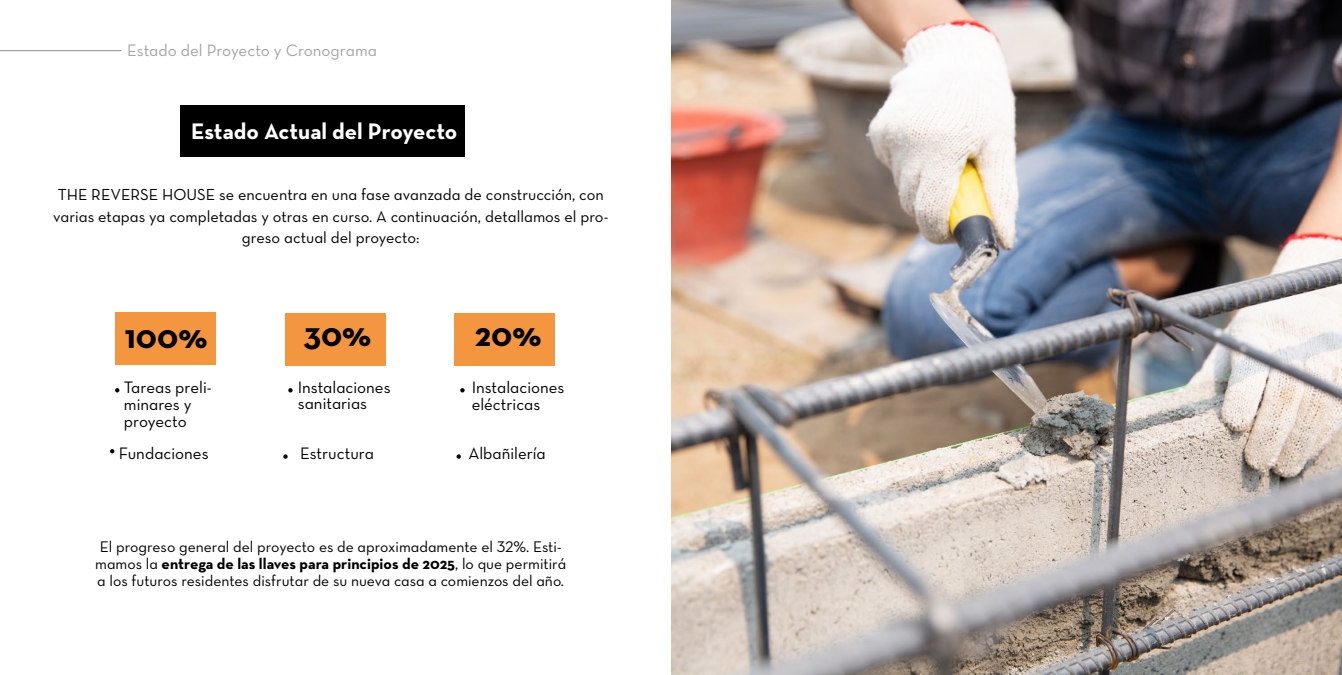
<style>
.page{position:relative;width:1342px;height:675px;background:#fff}
.page>*{position:absolute;margin:0;border:0;box-sizing:border-box;transform-origin:0 0}
.t1{font:700 34px "Neutra Text";color:#000}
.t2{font:700 22.94px "Neutra Text";color:#fff}
.t3{font:16.88px/16.9px "Neutra Text Book Alt";color:#000}
.t4{font:16.88px "Neutra Text Book Alt";color:#a4a4a5}
.t5{font:16.25px/21.2px "Neutra Text Book Alt";color:#000;text-align:center}
.t6{font:15.62px "Neutra Text Book Alt";color:#000}
.t7{font:700 15.62px "Neutra Text";color:#000}
.s1{font-family:"Neutra Text Book Alt";font-weight:400}
</style>
<div class="page">
<div style="left:180px;top:105px;width:284px;height:52px;background:#000"></div>
<hr style="left:0;top:50px;width:121px;height:1px;background:#a4a4a5">
<img style="left:671px;top:0;width:670px;height:675px">
<svg style="left:110px;top:449px;width:4px;height:4px"></svg>
<svg style="left:115px;top:388px;width:4px;height:4px"></svg>
<div style="left:115px;top:312px;width:100px;height:52px;background:#f49540"></div>
<div style="left:285px;top:313px;width:100px;height:53px;background:#f49540"></div>
<div style="left:454px;top:313px;width:100px;height:53px;background:#f49540"></div>
<svg style="left:288px;top:388px;width:4px;height:4px"></svg>
<svg style="left:460px;top:388px;width:4px;height:4px"></svg>
<svg style="left:456px;top:454px;width:5px;height:5px"></svg>
<svg style="left:283px;top:454px;width:5px;height:5px"></svg>
<p class="t4" style="left:127px;top:40px;width:251px">Estado del Proyecto y Cronograma</p>
<h2 class="t2" style="left:191px;top:117px;width:268px">Estado Actual del Proyecto</h2>
<p class="t5" style="left:53px;top:184px;width:556px">THE REVERSE HOUSE se encuentra en una fase avanzada de construcción, con varias etapas ya completadas y otras en curso. A continuación, detallamos el pro&shy;greso actual del proyecto:</p>
<h1 class="t1" style="left:125px;top:315px;width:84px">100%</h1>
<h1 class="t1" style="left:303px;top:313px;width:69px">30%</h1>
<h1 class="t1" style="left:475px;top:313px;width:68px">20%</h1>
<p class="t3" style="left:124px;top:379px;width:89px">Tareas preli&shy;minares y proyecto</p>
<p class="t3" style="left:298px;top:378px;width:94px">Instalaciones sanitarias</p>
<p class="t3" style="left:119px;top:444px;width:91px">Fundaciones</p>
<p class="t3" style="left:300px;top:444px;width:75px">Estructura</p>
<p class="t3" style="left:468px;top:445px;width:79px">Albañilería</p>
<p class="t3" style="left:471px;top:379px;width:94px">Instalaciones eléctricas</p>
<p class="t6" style="left:100px;top:537px;width:463px">El progreso general del proyecto es de aproximadamente el 32%. Esti-</p>
<p class="t7" style="left:95px;top:554px;width:472px"><span class="s1">mamos la</span> entrega de las llaves para principios de 2025<span class="s1">, lo que permitirá</span></p>
<p class="t6" style="left:97px;top:572px;width:468px">a los futuros residentes disfrutar de su nueva casa a comienzos del año.</p>
</div>
